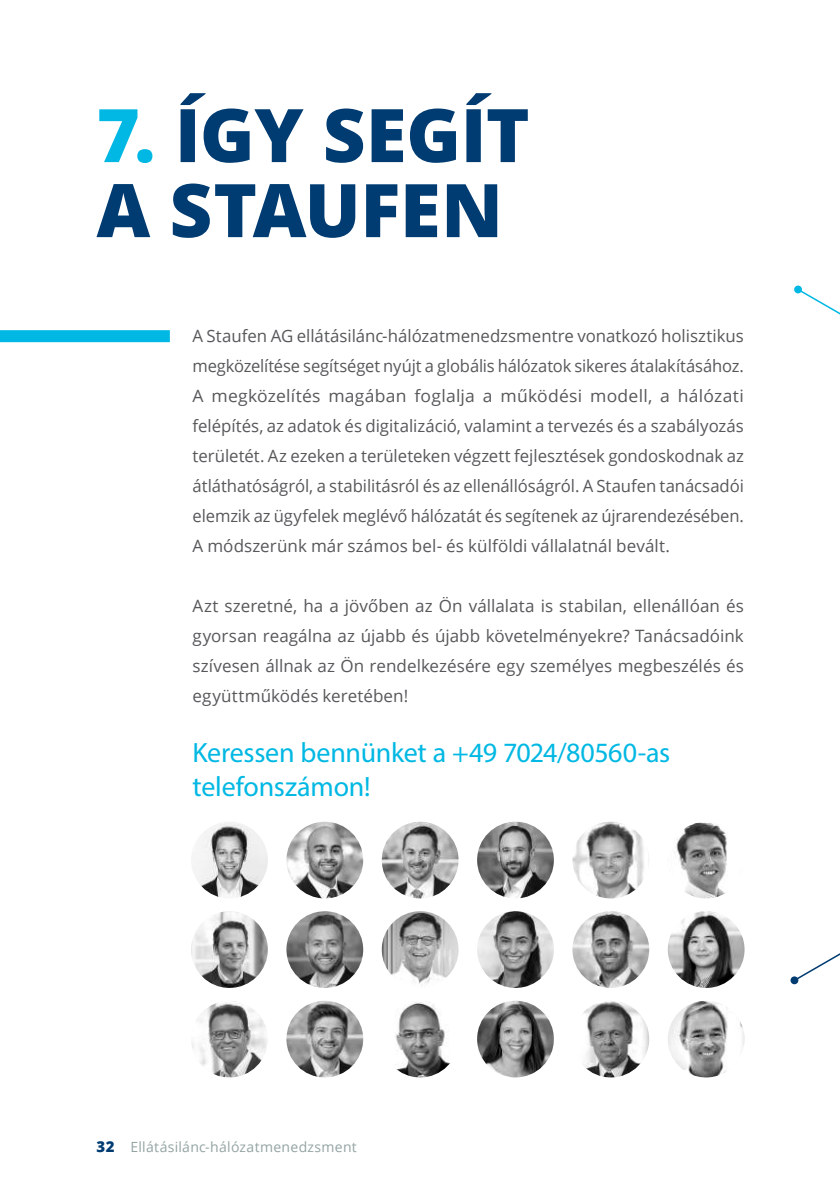
<style>
.page{position:relative;width:840px;height:1191px;background:#fff}
.page>*{position:absolute;margin:0;border:0;box-sizing:border-box;transform-origin:0 0}
.t1{font:800 74px/75px "Open Sans";letter-spacing:-.005em;color:#003c72}
.t2{font:28px/33.6px "Myriad Pro";letter-spacing:-.01em;color:#00b8e3}
.t3{font:17px/30px "Open Sans";letter-spacing:.005em;color:#57585a;text-align:justify}
.t4{font:14px "Open Sans";letter-spacing:.02em;color:#94a4a3}
.s1{color:#00b8e3}
.s2{font-weight:800;font-size:15px;color:#003c72}
</style>
<div class="page">
<div style="left:0;top:330px;width:170px;height:12px;background:#00b8e3"></div>
<svg style="left:796px;top:289px;width:43px;height:25px"></svg>
<svg style="left:795px;top:953px;width:44px;height:28px"></svg>
<div style="left:790px;top:976px;width:7px;height:8px;background:#003c72;border-radius:50%"></div>
<svg style="left:793px;top:285px;width:8px;height:8px"></svg>
<img style="left:191px;top:821px;width:77px;height:77px;border-radius:38px">
<img style="left:191px;top:911px;width:77px;height:77px;border-radius:38px">
<img style="left:191px;top:1000px;width:77px;height:77px;border-radius:38px">
<img style="left:286px;top:821px;width:77px;height:77px;border-radius:38px">
<img style="left:286px;top:911px;width:77px;height:77px;border-radius:38px">
<img style="left:286px;top:1000px;width:77px;height:77px;border-radius:38px">
<img style="left:381px;top:821px;width:77px;height:77px;border-radius:38px">
<img style="left:381px;top:911px;width:77px;height:77px;border-radius:38px">
<img style="left:381px;top:1000px;width:77px;height:77px;border-radius:38px">
<img style="left:477px;top:821px;width:76px;height:77px;border-radius:38px">
<img style="left:477px;top:911px;width:76px;height:77px;border-radius:38px">
<img style="left:477px;top:1000px;width:76px;height:77px;border-radius:38px">
<img style="left:572px;top:821px;width:76px;height:77px;border-radius:38px">
<img style="left:572px;top:911px;width:76px;height:77px;border-radius:38px">
<img style="left:572px;top:1000px;width:76px;height:77px;border-radius:38px">
<img style="left:667px;top:821px;width:77px;height:77px;border-radius:38px">
<img style="left:667px;top:911px;width:77px;height:77px;border-radius:38px">
<img style="left:667px;top:1000px;width:77px;height:77px;border-radius:38px">
<h1 class="t1" style="left:96px;top:94px;width:434px"><span class="s1">7.</span> ÍGY SEGÍT<br>A STAUFEN</h1>
<p class="t3" style="left:192px;top:323px;width:552px">A Staufen AG ellátásilánc-hálózatmenedzsmentre vonatkozó holisztikus megközelítése segítséget nyújt a globális hálózatok sikeres átalakításához.<br>A megközelítés magában foglalja a működési modell, a hálózati felépítés, az adatok és digitalizáció, valamint a tervezés és a szabályozás területét. Az ezeken a területeken végzett fejlesztések gondoskodnak az átláthatóságról, a stabilitásról és az ellenállóságról. A Staufen tanácsadói elemzik az ügyfelek meglévő hálózatát és segítenek az újrarendezésében.<br>A módszerünk már számos bel- és külföldi vállalatnál bevált.</p>
<p class="t3" style="left:192px;top:590px;width:552px">Azt szeretné, ha a jövőben az Ön vállalata is stabilan, ellenállóan és gyorsan reagálna az újabb és újabb követelményekre? Tanácsadóink szívesen állnak az Ön rendelkezésére egy személyes megbeszélés és együttműködés keretében!</p>
<h2 class="t2" style="left:192px;top:737px;width:479px">Keressen bennünket a +49 7024/80560-as telefonszámon!</h2>
<p class="t4" style="left:96px;top:1141px;width:262px"><span class="s2">32</span> Ellátásilánc-hálózatmenedzsment</p>
</div>
